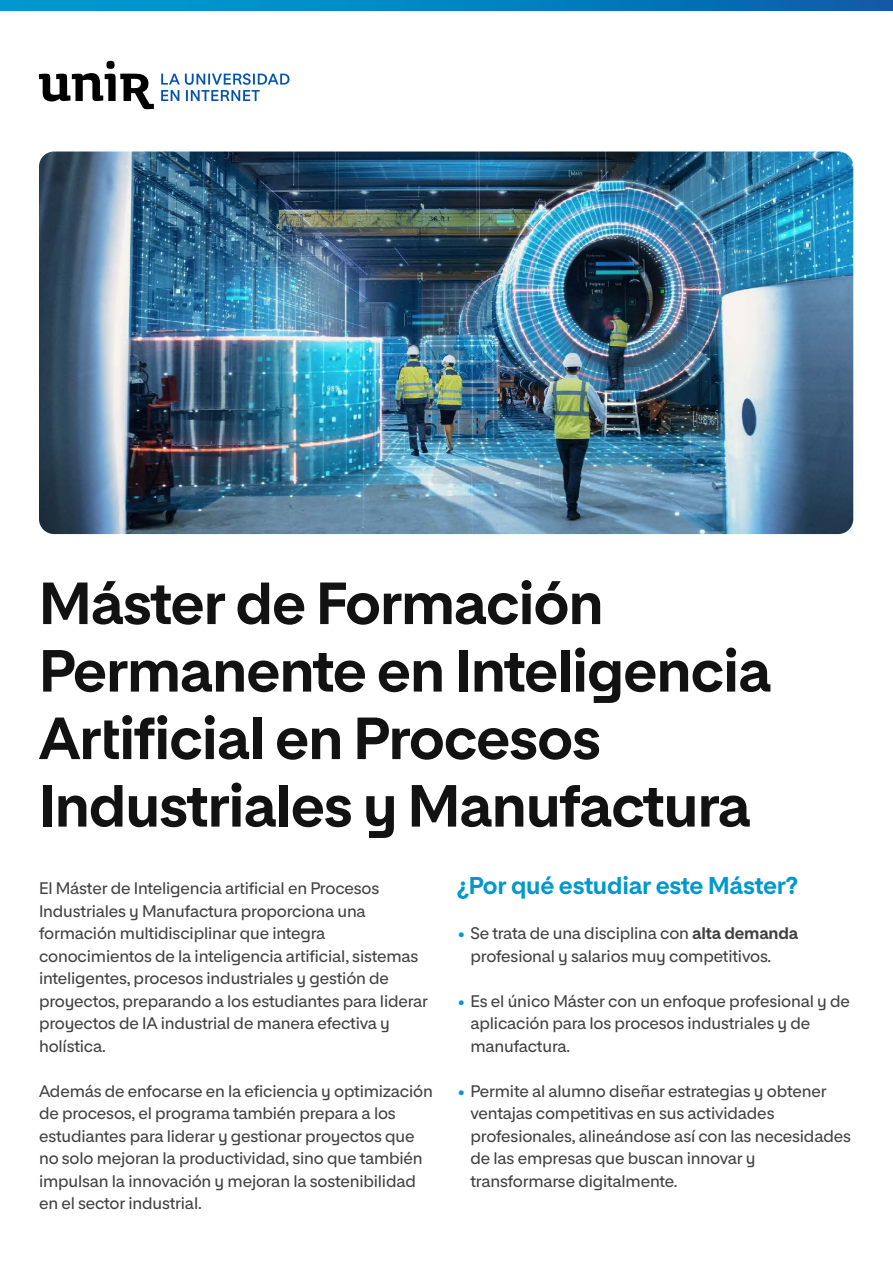
<style>
.page{position:relative;width:893px;height:1263px;background:#fff}
.page>*{position:absolute;margin:0;border:0;box-sizing:border-box;transform-origin:0 0}
._1_2_Título_S{font:700 58.5px/67.5px "Proeduca Sans";letter-spacing:-.02em;color:#121212}
._1_6_Subtítulo_1{font:700 24px "Proeduca Sans";letter-spacing:-.01em;color:#0098cd}
.Texto{font:500 16.5px/22.5px "Proeduca Sans";letter-spacing:-.01em;color:#414141}
.s1{color:#0098cd}
.s2{font-weight:700}
</style>
<div class="page">
<svg style="left:0;top:0;width:893px;height:10px;background:#0281bf"></svg>
<svg style="left:161px;top:73px;width:128px;height:28px"></svg>
<svg style="left:39px;top:61px;width:115px;height:48px"></svg>
<img style="left:39px;top:152px;width:814px;height:382px">
<p class="_1_2_Título_S" style="left:39px;top:570px;width:734px">Máster de Formación<br>Permanente en Inteligencia<br>Artificial en Procesos<br>Industriales y Manufactura</p>
<p class="Texto" style="left:39px;top:877px;width:390px">El Máster de Inteligencia artificial en Procesos Industriales y Manufactura proporciona una formación multidisciplinar que integra conocimientos de la inteligencia artificial, sistemas inteligentes, procesos industriales y gestión de proyectos, preparando a los estudiantes para liderar proyectos de IA industrial de manera efectiva y holística.</p>
<p class="Texto" style="left:39px;top:1079px;width:395px">Además de enfocarse en la eficiencia y optimización de procesos, el programa también prepara a los estudiantes para liderar y gestionar proyectos que no solo mejoran la productividad, sino que también impulsan la innovación y mejoran la sostenibilidad en el sector industrial.</p>
<p class="_1_6_Subtítulo_1" style="left:457px;top:871px;width:342px">¿Por qué estudiar este Máster?</p>
<p class="Texto" style="left:470px;top:922px;width:329px;text-indent:-14px"><span class="s1">•</span> Se trata de una disciplina con <span class="s2">alta demanda </span>profesional y salarios muy competitivos.</p>
<p class="Texto" style="left:470px;top:989px;width:381px;text-indent:-14px"><span class="s1">•</span> Es el único Máster con un enfoque profesional y de aplicación para los procesos industriales y de manufactura.</p>
<p class="Texto" style="left:470px;top:1079px;width:382px;text-indent:-14px"><span class="s1">•</span> Permite al alumno diseñar estrategias y obtener ventajas competitivas en sus actividades profesionales, alineándose así con las necesidades de las empresas que buscan innovar y transformarse digitalmente.</p>
</div>
